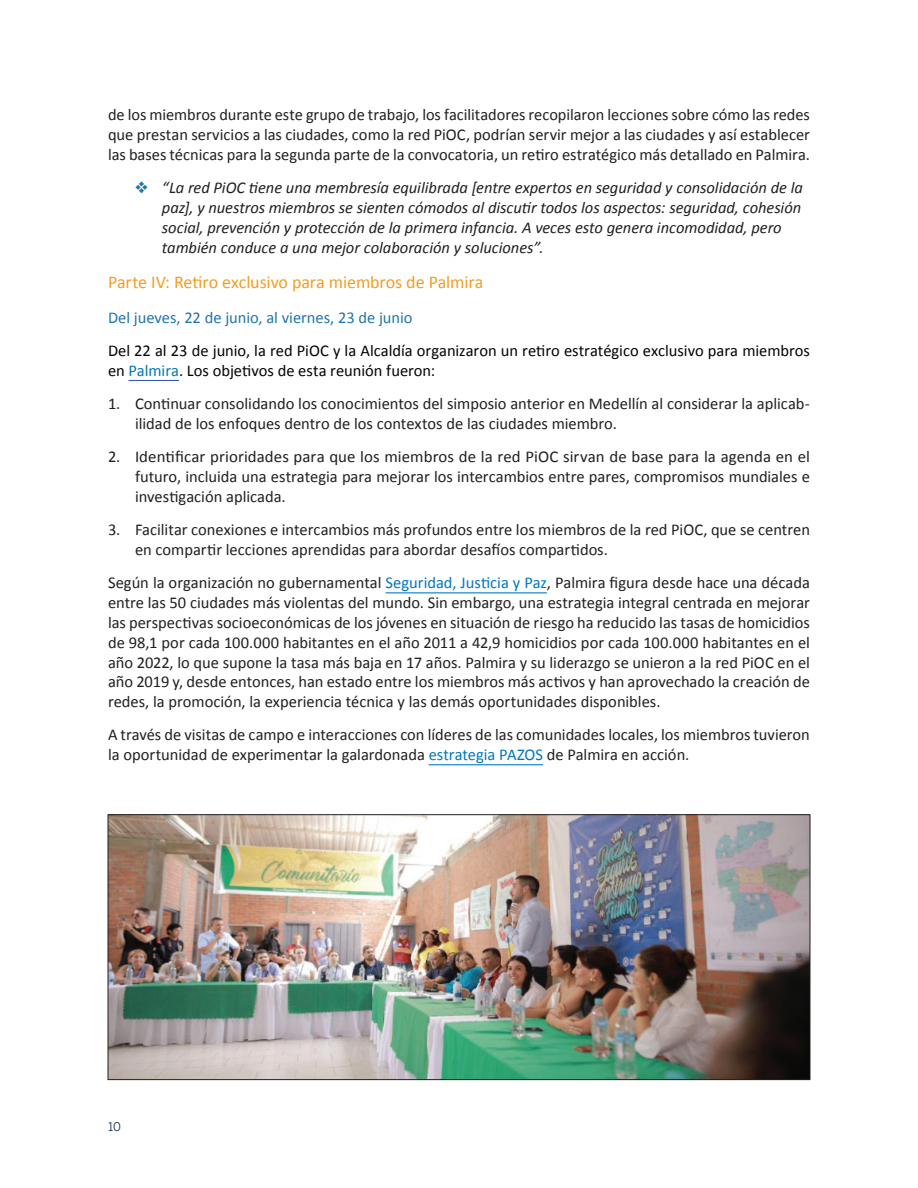
<style>
.page{position:relative;width:918px;height:1188px;background:#fff}
.page>*{position:absolute;margin:0;border:0;box-sizing:border-box;transform-origin:0 0}
.t1{font:18px "Calibri";letter-spacing:-.005em;color:#f29d22}
.t2{font:16.5px/19.8px "Calibri";color:#231f20;text-align:justify}
.t3{font:italic 16.5px/19.8px "Calibri";color:#231f20}
.t4{font:16.5px/19.8px "Calibri";color:#040503}
.t5{font:16.5px "Calibri";letter-spacing:-.005em;color:#2275a9}
.t6{font:12px "Benton Sans";color:#0e2a45}
.s1{color:#2275a9}
.s2{color:#0077bd}
</style>
<div class="page">
<hr style="left:129px;top:380px;width:50px;height:1px;background:#325caa">
<hr style="left:386px;top:592px;width:161px;height:1px;background:#0077bd">
<hr style="left:429px;top:764px;width:114px;height:1px;background:#0077bd">
<img style="left:110px;top:816px;width:698px;height:262px">
<div style="left:108px;top:814px;width:702px;height:266px;border:1px solid #231f20"></div>
<p class="t2" style="left:108px;top:104px;width:703px">de los miembros durante este grupo de trabajo, los facilitadores recopilaron lecciones sobre cómo las redes que prestan servicios a las ciudades, como la red PiOC, podrían servir mejor a las ciudades y así establecer las bases técnicas para la segunda parte de la convocatoria, un retiro estratégico más detallado en Palmira.</p>
<p class="t3" style="left:162px;top:177px;width:643px;text-indent:-27px"><span class="s1">❖</span> “La red PiOC tiene una membresía equilibrada [entre expertos en seguridad y consolidación de la paz], y nuestros miembros se sienten cómodos al discutir todos los aspectos: seguridad, cohesión social, prevención y protección de la primera infancia. A veces esto genera incomodidad, pero también conduce a una mejor colaboración y soluciones”.</p>
<p class="t1" style="left:108px;top:271px;width:377px">Parte IV: Retiro exclusivo para miembros de Palmira</p>
<p class="t5" style="left:108px;top:307px;width:306px">Del jueves, 22 de junio, al viernes, 23 de junio</p>
<p class="t4" style="left:108px;top:340px;width:703px">Del 22 al 23 de junio, la red PiOC y la Alcaldía organizaron un retiro estratégico exclusivo para miembros en <span class="s2">Palmira</span>. Los objetivos de esta reunión fueron:</p>
<p class="t2" style="left:135px;top:393px;width:676px;text-indent:-27px">1. Continuar consolidando los conocimientos del simposio anterior en Medellín al considerar la aplicab&shy;ilidad de los enfoques dentro de los contextos de las ciudades miembro.</p>
<p class="t2" style="left:135px;top:446px;width:677px;text-indent:-27px">2. Identificar prioridades para que los miembros de la red PiOC sirvan de base para la agenda en el futuro, incluida una estrategia para mejorar los intercambios entre pares, compromisos mundiales e investigación aplicada.</p>
<p class="t2" style="left:135px;top:519px;width:676px;text-indent:-27px">3. Facilitar conexiones e intercambios más profundos entre los miembros de la red PiOC, que se centren en compartir lecciones aprendidas para abordar desafíos compartidos.</p>
<p class="t2" style="left:108px;top:572px;width:704px">Según la organización no gubernamental <span class="s2">Seguridad, Justicia y Paz</span>, Palmira figura desde hace una década entre las 50 ciudades más violentas del mundo. Sin embargo, una estrategia integral centrada en mejorar las perspectivas socioeconómicas de los jóvenes en situación de riesgo ha reducido las tasas de homicidios de 98,1 por cada 100.000 habitantes en el año 2011 a 42,9 homicidios por cada 100.000 habitantes en el año 2022, lo que supone la tasa más baja en 17 años. Palmira y su liderazgo se unieron a la red PiOC en el año 2019 y, desde entonces, han estado entre los miembros más activos y han aprovechado la creación de redes, la promoción, la experiencia técnica y las demás oportunidades disponibles.</p>
<p class="t2" style="left:108px;top:724px;width:703px">A través de visitas de campo e interacciones con líderes de las comunidades locales, los miembros tuvieron la oportunidad de experimentar la galardonada <span class="s2">estrategia PAZOS</span> de Palmira en acción.</p>
<p class="t6" style="left:108px;top:1119px;width:14px">10</p>
</div>
